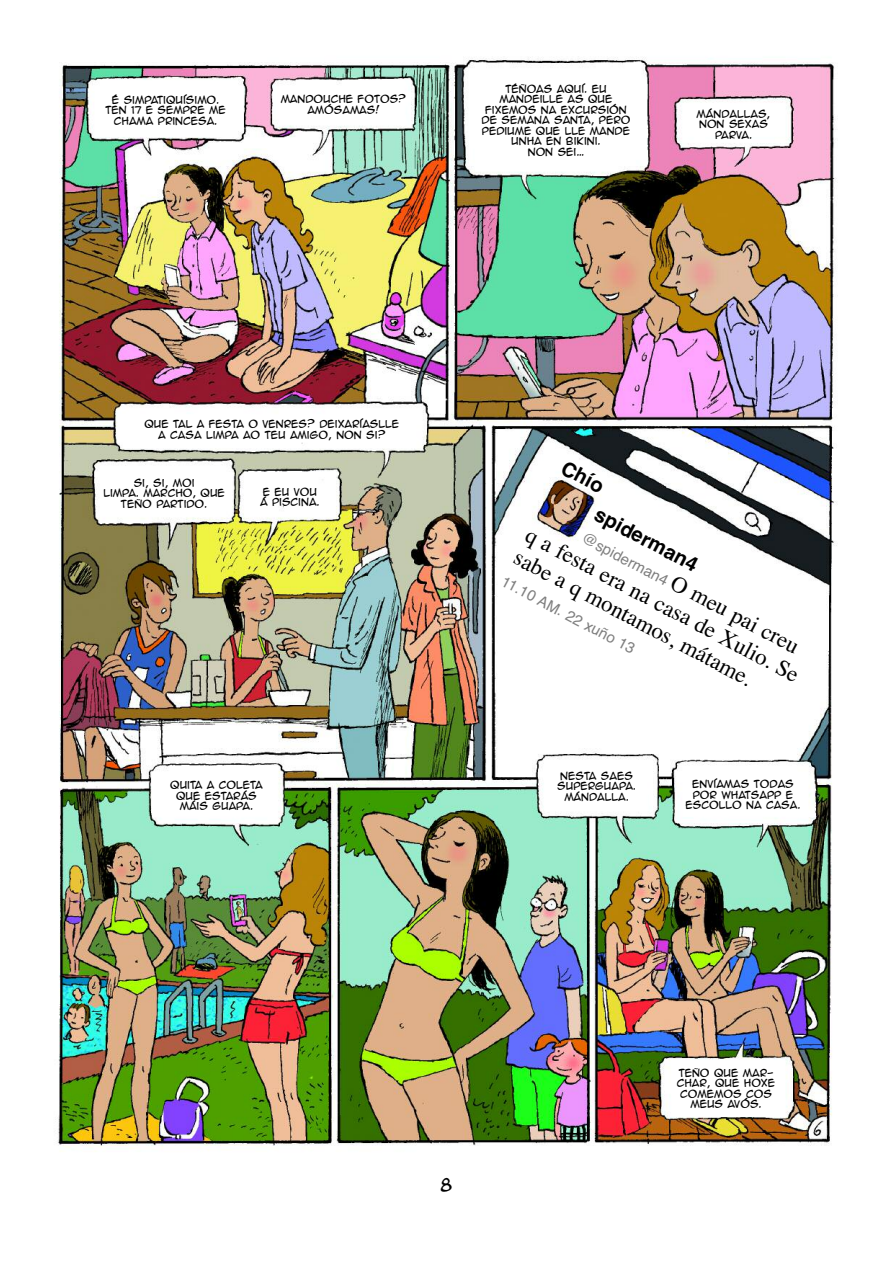
<style>
.page{position:relative;width:893px;height:1263px;background:#fff}
.page>*{position:absolute;margin:0;border:0;box-sizing:border-box;transform-origin:0 0}
.t1{font:22.8px/25.3px "Times";color:#000}
.t2{font:700 20.25px "Helvetica";color:#000}
.t3{font:15.15px "Helvetica";color:#808080}
.t4{font:15px "Anime Ace 2.0 BB";color:#000}
.t5{font:9.75px/10.5px "Anime Ace 2.0 BB";color:#000;text-align:center}
.s1{font-family:"Times";font-size:22.8px;color:#000}
</style>
<div class="page">
<img style="left:58px;top:57px;width:779px;height:1095px">
<p class="t5" style="left:105px;top:94px;width:122px">É SIMPATIQUÍSIMO.<br>TEN 17 E SEMPRE ME<br>CHAMA PRINCESA.</p>
<p class="t5" style="left:281px;top:94px;width:127px">MANDOUCHE FOTOS?<br>AMÓSAMAS!</p>
<p class="t5" style="left:481px;top:83px;width:150px">TÉÑOAS AQUÍ. EU<br>MANDEILLE AS QUE<br>FIXEMOS NA EXCURSIÓN<br>DE SEMANA SANTA, PERO<br>PEDIUME QUE LLE MANDE<br>UNHA EN BIKINI.<br>NON SEI…</p>
<p class="t5" style="left:697px;top:108px;width:75px">MÁNDALLAS,<br>NON SEXAS<br>PARVA.</p>
<p class="t5" style="left:145px;top:418px;width:256px">QUE TAL A FESTA O VENRES? DEIXARÍASLLE<br>A CASA LIMPA AO TEU AMIGO, NON SI?</p>
<p class="t5" style="left:103px;top:477px;width:123px">SI, SI, MOI<br>LIMPA. MARCHO, QUE<br>TEÑO PARTIDO.</p>
<p class="t5" style="left:260px;top:486px;width:61px;text-align:left">E EU VOU<br>Á PISCINA.</p>
<h2 class="t2" style="left:568px;top:456px;width:47px;rotate:28deg">Chío</h2>
<h2 class="t2" style="left:602px;top:502px;width:115px;rotate:28deg">spiderman4</h2>
<h1 class="t1" style="left:534px;top:521px;width:307px;rotate:28deg">q a festa era na casa de Xulio. Se sabe a q montamos, mátame.</h1>
<h3 class="t3" style="left:588px;top:529px;width:243px;rotate:28deg">@spiderman4 <span class="s1">O meu pai creu</span></h3>
<h3 class="t3" style="left:507px;top:572px;width:150px;rotate:28deg">11.10 AM. 22 xuño 13</h3>
<p class="t5" style="left:170px;top:779px;width:94px">QUITA A COLETA<br>QUE ESTARÁS<br>MÁIS GUAPA.</p>
<p class="t5" style="left:557px;top:770px;width:80px">NESTA SAES<br>SUPERGUAPA.<br>MÁNDALLA.</p>
<p class="t5" style="left:685px;top:779px;width:116px">ENVÍAMAS TODAS<br>POR WHATSAPP E<br>ESCOLLO NA CASA.</p>
<h3 class="t4" style="left:440px;top:1174px;width:14px">8</h3>
<p class="t5" style="left:677px;top:1067px;width:100px">TEÑO QUE MAR-<br>CHAR, QUE HOXE<br>COMEMOS COS<br>MEUS AVÓS.</p>
</div>
